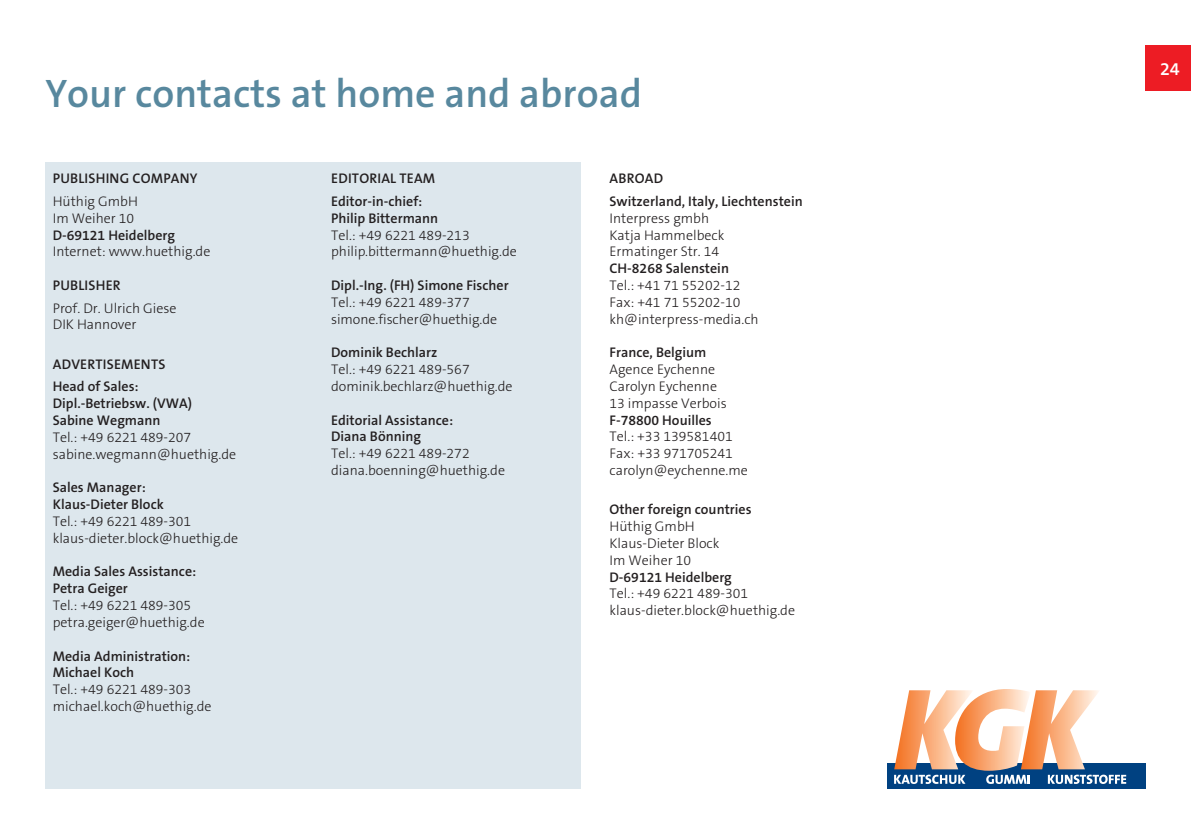
<style>
.page{position:relative;width:1191px;height:840px;background:#fff}
.page>*{position:absolute;margin:0;border:0;box-sizing:border-box;transform-origin:0 0}
.t1{font:600 40px "The Sans Os F";color:#58889e}
.t2{font:600 18px "The Sans Os F";color:#fff}
.t3{font:300 14px/16.8px "The Sans Os F";color:#231f20}
.t4{font:600 14px/16.8px "The Sans Os F";color:#231f20}
</style>
<div class="page">
<div style="left:1145px;top:45px;width:46px;height:46px;background:#ed1c24"></div>
<div style="left:45px;top:162px;width:536px;height:626px;background:#dde7ed"></div>
<div style="left:887px;top:762px;width:258px;height:26px;background:#004181"></div>
<svg style="left:894px;top:689px;width:232px;height:94px"></svg>
<h1 class="t1" style="left:45px;top:73px;width:598px">Your contacts at home and abroad</h1>
<p class="t4" style="left:53px;top:171px;width:146px">PUBLISHING COMPANY</p>
<p class="t3" style="left:53px;top:193px;width:87px">Hüthig GmbH<br>Im Weiher 10</p>
<p class="t4" style="left:53px;top:227px;width:124px">D-69121 Heidelberg</p>
<p class="t3" style="left:53px;top:244px;width:159px">Internet: www.huethig.de</p>
<p class="t4" style="left:53px;top:277px;width:69px">PUBLISHER</p>
<p class="t3" style="left:53px;top:300px;width:125px">Prof. Dr. Ulrich Giese<br>DIK Hannover</p>
<p class="t4" style="left:53px;top:353px;width:114px;line-height:22.4px">ADVERTISEMENTS<br>Head of Sales:</p>
<p class="t4" style="left:53px;top:395px;width:141px">Dipl.-Betriebsw. (VWA)<br>Sabine Wegmann</p>
<p class="t3" style="left:53px;top:429px;width:185px">Tel.: +49 6221 489-207 sabine.wegmann@huethig.de</p>
<p class="t4" style="left:53px;top:479px;width:113px">Sales Manager:<br>Klaus-Dieter Block</p>
<p class="t3" style="left:53px;top:513px;width:187px">Tel.: +49 6221 489-301 klaus-dieter.block@huethig.de</p>
<p class="t4" style="left:53px;top:563px;width:145px">Media Sales Assistance:<br>Petra Geiger</p>
<p class="t3" style="left:53px;top:597px;width:153px">Tel.: +49 6221 489-305 petra.geiger@huethig.de</p>
<p class="t4" style="left:53px;top:647px;width:139px">Media Administration:<br>Michael Koch</p>
<p class="t3" style="left:53px;top:681px;width:160px">Tel.: +49 6221 489-303 michael.koch@huethig.de</p>
<p class="t4" style="left:331px;top:168px;width:106px;line-height:22.4px">EDITORIAL TEAM<br>Editor-in-chief:</p>
<p class="t4" style="left:331px;top:210px;width:109px">Philip Bittermann</p>
<p class="t3" style="left:331px;top:227px;width:187px">Tel.: +49 6221 489-213 philip.bittermann@huethig.de</p>
<p class="t4" style="left:331px;top:277px;width:179px">Dipl.-Ing. (FH) Simone Fischer</p>
<p class="t3" style="left:331px;top:294px;width:167px">Tel.: +49 6221 489-377 simone.fischer@huethig.de</p>
<p class="t4" style="left:331px;top:344px;width:108px">Dominik Bechlarz</p>
<p class="t3" style="left:331px;top:361px;width:183px">Tel.: +49 6221 489-567 dominik.bechlarz@huethig.de</p>
<p class="t4" style="left:331px;top:412px;width:123px">Editorial Assistance:<br>Diana Bönning</p>
<p class="t3" style="left:331px;top:445px;width:175px">Tel.: +49 6221 489-272 diana.boenning@huethig.de</p>
<p class="t4" style="left:609px;top:168px;width:195px;line-height:22.4px">ABROAD<br>Switzerland, Italy, Liechtenstein</p>
<p class="t3" style="left:609px;top:210px;width:116px">Interpress gmbh<br>Katja Hammelbeck<br>Ermatinger Str. 14</p>
<p class="t4" style="left:609px;top:260px;width:121px">CH-8268 Salenstein</p>
<p class="t3" style="left:609px;top:277px;width:151px">Tel.: +41 71 55202-12<br>Fax: +41 71 55202-10 kh@inter press-media.ch</p>
<p class="t4" style="left:609px;top:344px;width:98px">France, Belgium</p>
<p class="t3" style="left:609px;top:361px;width:119px">Agence Eychenne<br>Carolyn Eychenne<br>13 impasse Verbois</p>
<p class="t4" style="left:609px;top:412px;width:104px">F-78800 Houilles</p>
<p class="t3" style="left:609px;top:428px;width:140px">Tel.: +33 139581401<br>Fax: +33 971705241 carolyn@eychenne.me</p>
<p class="t4" style="left:609px;top:501px;width:144px">Other foreign countries</p>
<p class="t3" style="left:609px;top:518px;width:111px">Hüthig GmbH<br>Klaus-Dieter Block<br>Im Weiher 10</p>
<p class="t4" style="left:609px;top:569px;width:124px">D-69121 Heidelberg</p>
<p class="t3" style="left:609px;top:585px;width:187px">Tel.: +49 6221 489-301 klaus-dieter.block@huethig.de</p>
<p class="t2" style="left:1160px;top:60px;width:21px">24</p>
</div>
